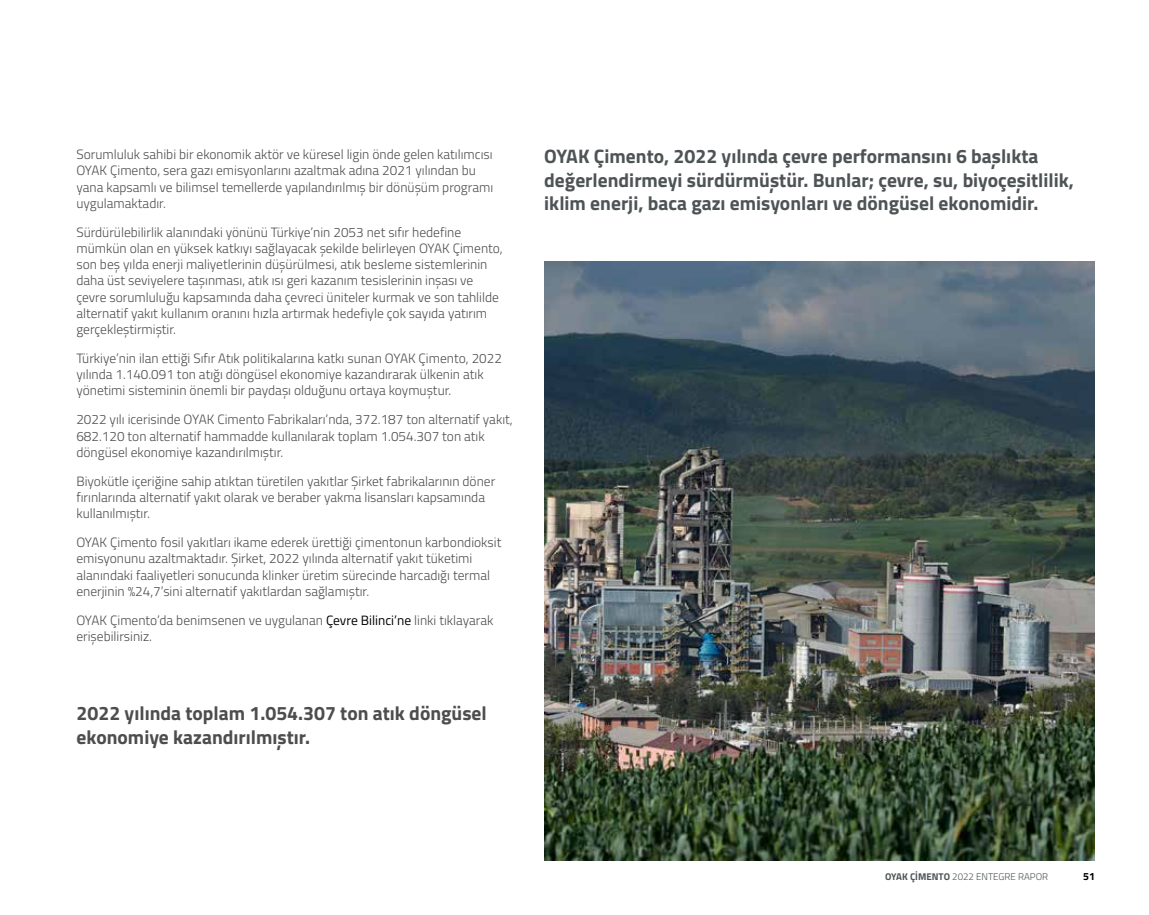
<style>
.page{position:relative;width:1149px;height:915px;background:#fff}
.page>*{position:absolute;margin:0;border:0;box-sizing:border-box;transform-origin:0 0}
.t1{font:700 19.5px/23.4px "Titillium";color:#4e5456}
.t2{font:700 19.5px/23.4px "Titillium";color:#4d4d4f}
.t3{font:300 13.5px/16.2px "Titillium";color:#4d4d4f}
.t4{font:700 10.5px "Titillium";color:#000}
.t5{font:300 9.75px "Titillium";color:#4e5456}
.s1{font-weight:400;color:#000}
.s2{font-weight:700}
</style>
<div class="page">
<img style="left:544px;top:261px;width:550px;height:599px">
<p class="t3" style="left:76px;top:145px;width:418px">Sorumluluk sahibi bir ekonomik aktör ve küresel ligin önde gelen katılımcısı OYAK Çimento, sera gazı emisyonlarını azaltmak adına 2021 yılından bu yana kapsamlı ve bilimsel temellerde yapılandırılmış bir dönüşüm programı uygulamaktadır.</p>
<p class="t3" style="left:76px;top:223px;width:428px">Sürdürülebilirlik alanındaki yönünü Türkiye’nin 2053 net sıfır hedefine mümkün olan en yüksek katkıyı sağlayacak şekilde belirleyen OYAK Çimento, son beş yılda enerji maliyetlerinin düşürülmesi, atık besleme sistemlerinin daha üst seviyelere taşınması, atık ısı geri kazanım tesislerinin inşası ve çevre sorumluluğu kapsamında daha çevreci üniteler kurmak ve son tahlilde alternatif yakıt kullanım oranını hızla artırmak hedefiyle çok sayıda yatırım gerçekleştirmiştir.</p>
<p class="t3" style="left:76px;top:349px;width:427px">Türkiye’nin ilan ettiği Sıfır Atık politikalarına katkı sunan OYAK Çimento, 2022 yılında 1.140.091 ton atığı döngüsel ekonomiye kazandırarak ülkenin atık yönetimi sisteminin önemli bir paydaşı olduğunu ortaya koymuştur.</p>
<p class="t3" style="left:76px;top:411px;width:437px">2022 yılı icerisinde OYAK Cimento Fabrikaları’nda, 372.187 ton alternatif yakıt,<br>682.120 ton alternatif hammadde kullanılarak toplam 1.054.307 ton atık döngüsel ekonomiye kazandırılmıştır.</p>
<p class="t3" style="left:76px;top:472px;width:420px">Biyokütle içeriğine sahip atıktan türetilen yakıtlar Şirket fabrikalarının döner fırınlarında alternatif yakıt olarak ve beraber yakma lisansları kapsamında kullanılmıştır.</p>
<p class="t3" style="left:76px;top:533px;width:426px">OYAK Çimento fosil yakıtları ikame ederek ürettiği çimentonun karbondioksit emisyonunu azaltmaktadır. Şirket, 2022 yılında alternatif yakıt tüketimi alanındaki faaliyetleri sonucunda klinker üretim sürecinde harcadığı termal enerjinin %24,7’sini alternatif yakıtlardan sağlamıştır.</p>
<p class="t3" style="left:76px;top:611px;width:418px">OYAK Çimento’da benimsenen ve uygulanan <span class="s1">Çevre Bilinci’ne</span> linki tıklayarak erişebilirsiniz.</p>
<h1 class="t2" style="left:77px;top:700px;width:411px">2022 yılında toplam 1.054.307 ton atık döngüsel ekonomiye kazandırılmıştır.</h1>
<h1 class="t1" style="left:544px;top:144px;width:531px">OYAK Çimento, 2022 yılında çevre performansını 6 başlıkta değerlendirmeyi sürdürmüştür. Bunlar; çevre, su, biyoçeşitlilik, iklim enerji, baca gazı emisyonları ve döngüsel ekonomidir.</h1>
<p class="t5" style="left:884px;top:868px;width:164px"><span class="s2">OYAK ÇİMENTO</span> 2022 ENTEGRE RAPOR</p>
<p class="t4" style="left:1082px;top:868px;width:13px">51</p>
</div>
